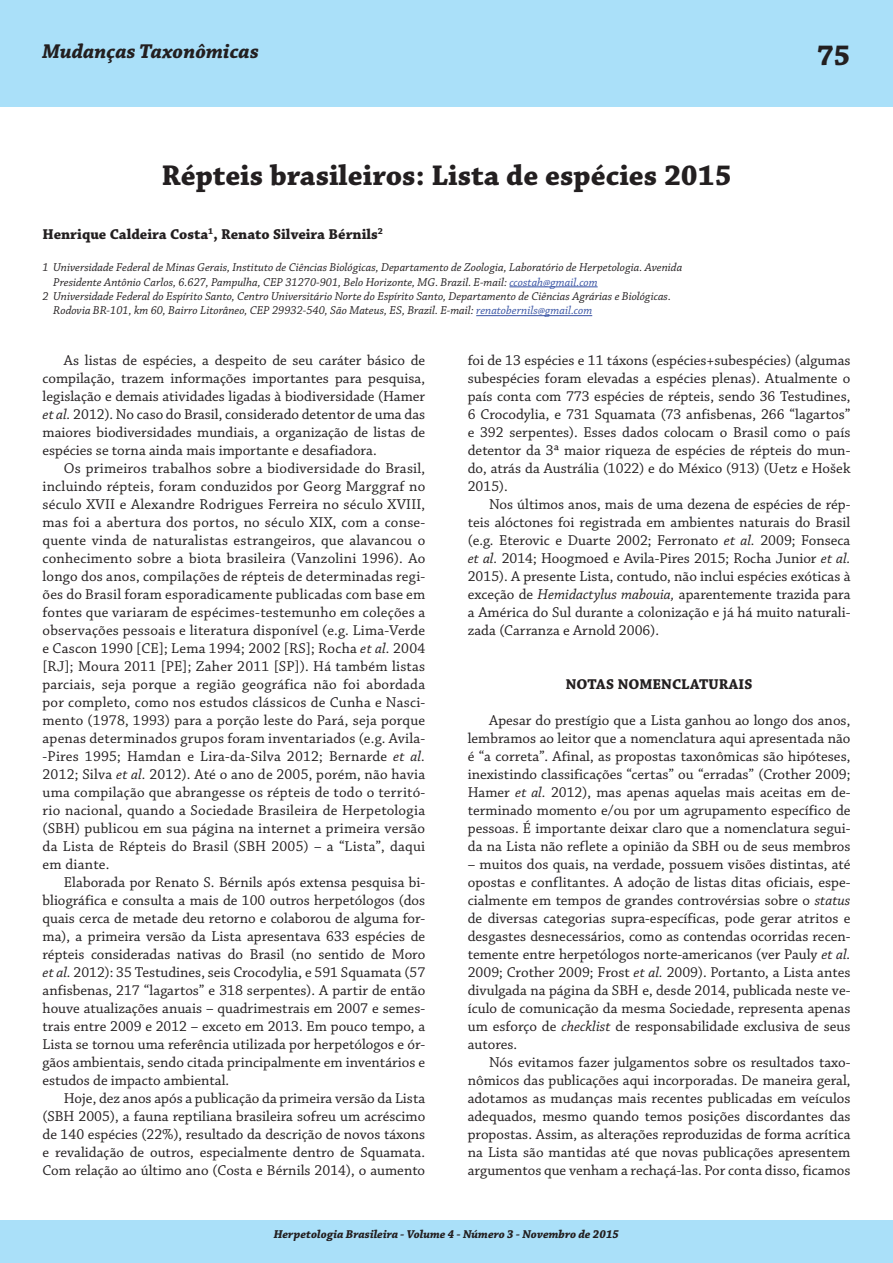
<style>
.page{position:relative;width:893px;height:1263px;background:#fff}
.page>*{position:absolute;margin:0;border:0;box-sizing:border-box;transform-origin:0 0}
.t1{font:700 30px "Chaparral Pro";color:#231f20}
.t2{font:italic 700 21px "Chaparral Pro";color:#231f20}
.t3{font:15px/18px "Chaparral Pro";color:#231f20;text-align:justify}
.t4{font:700 15px "Chaparral Pro";color:#231f20}
.t5{font:italic 12px "Chaparral Pro";color:#231f20}
.t6{font:italic 700 12px "Chaparral Pro";color:#231f20}
.s1{color:#3853a3}
.s2{font-style:italic}
</style>
<div class="page">
<hr style="left:509px;top:286px;width:89px;height:1px;background:#3853a3">
<hr style="left:476px;top:315px;width:116px;height:1px;background:#3853a3">
<div style="left:0;top:0;width:893px;height:106px;background:#aae0f9"></div>
<div style="left:0;top:1220px;width:893px;height:43px;background:#aae0f9"></div>
<h2 class="t2" style="left:43px;top:39px;width:218px">Mudanças Taxonômicas</h2>
<h1 class="t1" style="left:817px;top:38px;width:35px">75</h1>
<h1 class="t1" style="left:161px;top:158px;width:572px">Répteis brasileiros: Lista de espécies 2015</h1>
<p class="t4" style="left:43px;top:225px;width:342px">Henrique Caldeira Costa<sup>1</sup>, Renato Silveira Bérnils<sup>2</sup></p>
<p class="t5" style="left:43px;top:261px;width:641px">1 Universidade Federal de Minas Gerais, Instituto de Ciências Biológicas, Departamento de Zoologia, Laboratório de Herpetologia. Avenida</p>
<p class="t5" style="left:53px;top:275px;width:546px">Presidente Antônio Carlos, 6.627, Pampulha, CEP 31270‑901, Belo Horizonte, MG. Brazil. E‑mail: <span class="s1">ccostah@gmail.com</span></p>
<p class="t5" style="left:43px;top:290px;width:630px">2 Universidade Federal do Espírito Santo, Centro Universitário Norte do Espírito Santo, Departamento de Ciências Agrárias e Biológicas.</p>
<p class="t5" style="left:53px;top:304px;width:541px">Rodovia BR‑101, km 60, Bairro Litorâneo, CEP 29932‑540, São Mateus, ES, Brazil. E‑mail: <span class="s1">renatobernils@gmail.com</span></p>
<p class="t3" style="left:468px;top:352px;width:384px">foi de 13 espécies e 11 táxons (espécies+subespécies) (algumas subespécies foram elevadas a espécies plenas). Atualmente o país conta com 773 espécies de répteis, sendo 36 Testudines, 6 Crocodylia, e 731 Squamata (73 anfisbenas, 266 “lagartos” e 392 serpentes). Esses dados colocam o Brasil como o país detentor da 3ª maior riqueza de espécies de répteis do mun&shy;do, atrás da Austrália (1022) e do México (913) (Uetz e Hošek 2015).</p>
<p class="t3" style="left:468px;top:496px;width:384px;text-indent:21px">Nos últimos anos, mais de uma dezena de espécies de rép&shy;teis alóctones foi registrada em ambientes naturais do Brasil (e.g. Eterovic e Duarte 2002; Ferronato <span class="s2">et al.</span> 2009; Fonseca <span class="s2">et al.</span> 2014; Hoogmoed e Avila-Pires 2015; Rocha Junior <span class="s2">et al.<br></span>2015). A presente Lista, contudo, não inclui espécies exóticas à exceção de <span class="s2">Hemidactylus mabouia,</span> aparentemente trazida para a América do Sul durante a colonização e já há muito naturali&shy;zada (Carranza e Arnold 2006).</p>
<p class="t3" style="left:43px;top:352px;width:384px;text-indent:21px">As listas de espécies, a despeito de seu caráter básico de compilação, trazem informações importantes para pesquisa, legislação e demais atividades ligadas à biodiversidade (Hamer <span class="s2">et al.</span> 2012). No caso do Brasil, considerado detentor de uma das maiores biodiversidades mundiais, a organização de listas de espécies se torna ainda mais importante e desafiadora.</p>
<p class="t3" style="left:43px;top:460px;width:384px;text-indent:21px">Os primeiros trabalhos sobre a biodiversidade do Brasil, incluindo répteis, foram conduzidos por Georg Marggraf no século XVII e Alexandre Rodrigues Ferreira no século XVIII, mas foi a abertura dos portos, no século XIX, com a conse&shy;quente vinda de naturalistas estrangeiros, que alavancou o conhecimento sobre a biota brasileira (Vanzolini 1996). Ao longo dos anos, compilações de répteis de determinadas regi&shy;ões do Brasil foram esporadicamente publicadas com base em fontes que variaram de espécimes-testemunho em coleções a observações pessoais e literatura disponível (e.g. Lima-Verde e Cascon 1990 [CE]; Lema 1994; 2002 [RS]; Rocha <span class="s2">et al.</span> 2004 [RJ]; Moura 2011 [PE]; Zaher 2011 [SP]). Há também listas parciais, seja porque a região geográfica não foi abordada por completo, como nos estudos clássicos de Cunha e Nasci&shy;mento (1978, 1993) para a porção leste do Pará, seja porque apenas determinados grupos foram inventariados (e.g. Avila--Pires 1995; Hamdan e Lira-da-Silva 2012; Bernarde <span class="s2">et al.<br></span>2012; Silva <span class="s2">et al.</span> 2012). Até o ano de 2005, porém, não havia uma compilação que abrangesse os répteis de todo o territó&shy;rio nacional, quando a Sociedade Brasileira de Herpetologia (SBH) publicou em sua página na internet a primeira versão da Lista de Répteis do Brasil (SBH 2005) – a “Lista”, daqui em diante.</p>
<p class="t3" style="left:43px;top:874px;width:384px;text-indent:21px">Elaborada por Renato S. Bérnils após extensa pesquisa bi&shy;bliográfica e consulta a mais de 100 outros herpetólogos (dos quais cerca de metade deu retorno e colaborou de alguma for&shy;ma), a primeira versão da Lista apresentava 633 espécies de répteis consideradas nativas do Brasil (no sentido de Moro <span class="s2">et al.</span> 2012): 35 Testudines, seis Crocodylia, e 591 Squamata (57 anfisbenas, 217 “lagartos” e 318 serpentes). A partir de então houve atualizações anuais – quadrimestrais em 2007 e semes&shy;trais entre 2009 e 2012 – exceto em 2013. Em pouco tempo, a Lista se tornou uma referência utilizada por herpetólogos e ór&shy;gãos ambientais, sendo citada principalmente em inventários e estudos de impacto ambiental.</p>
<p class="t3" style="left:43px;top:1090px;width:384px;text-indent:21px">Hoje, dez anos após a publicação da primeira versão da Lista (SBH 2005), a fauna reptiliana brasileira sofreu um acréscimo de 140 espécies (22%), resultado da descrição de novos táxons e revalidação de outros, especialmente dentro de Squamata.<br>Com relação ao último ano (Costa e Bérnils 2014), o aumento</p>
<p class="t4" style="left:566px;top:675px;width:187px">Notas Nomenclaturais</p>
<p class="t3" style="left:468px;top:712px;width:384px;text-indent:21px">Apesar do prestígio que a Lista ganhou ao longo dos anos, lembramos ao leitor que a nomenclatura aqui apresentada não é “a correta”. Afinal, as propostas taxonômicas são hipóteses, inexistindo classificações “certas” ou “erradas” (Crother 2009; Hamer <span class="s2">et al.</span> 2012), mas apenas aquelas mais aceitas em de&shy;terminado momento e/ou por um agrupamento específico de pessoas. É importante deixar claro que a nomenclatura segui&shy;da na Lista não reflete a opinião da SBH ou de seus membros</p>
<p class="t3" style="left:468px;top:856px;width:384px">– muitos dos quais, na verdade, possuem visões distintas, até opostas e conflitantes. A adoção de listas ditas oficiais, espe&shy;cialmente em tempos de grandes controvérsias sobre o <span class="s2">status </span>de diversas categorias supra-específicas, pode gerar atritos e desgastes desnecessários, como as contendas ocorridas recen&shy;temente entre herpetólogos norte-americanos (ver Pauly <span class="s2">et al.<br></span>2009; Crother 2009; Frost <span class="s2">et al.</span> 2009). Portanto, a Lista antes divulgada na página da SBH e, desde 2014, publicada neste ve&shy;ículo de comunicação da mesma Sociedade, representa apenas um esforço de <span class="s2">checklist</span> de responsabilidade exclusiva de seus autores.</p>
<p class="t3" style="left:468px;top:1054px;width:384px;text-indent:21px">Nós evitamos fazer julgamentos sobre os resultados taxo&shy;nômicos das publicações aqui incorporadas. De maneira geral, adotamos as mudanças mais recentes publicadas em veículos adequados, mesmo quando temos posições discordantes das propostas. Assim, as alterações reproduzidas de forma acrítica na Lista são mantidas até que novas publicações apresentem argumentos que venham a rechaçá-las. Por conta disso, ficamos</p>
<p class="t6" style="left:274px;top:1227px;width:347px">Herpetologia Brasileira - Volume 4 - Número 3 - Novembro de 2015</p>
</div>
